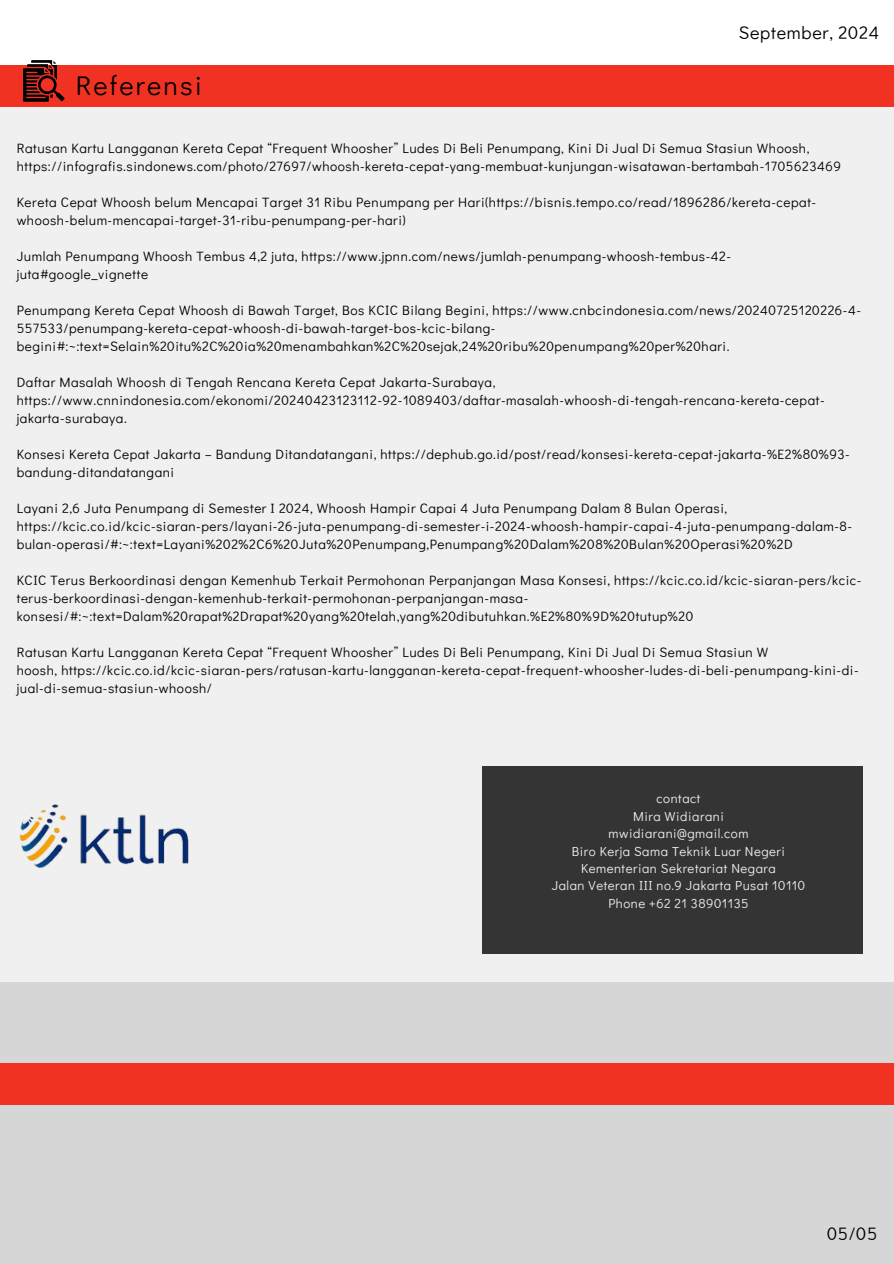
<style>
.page{position:relative;width:894px;height:1264px;background:#fff}
.page>*{position:absolute;margin:0;border:0;box-sizing:border-box;transform-origin:0 0}
.t1{font:27px "Didact Gothic";letter-spacing:.08em;color:#010101}
.t2{font:18px "Didact Gothic";letter-spacing:.04em;color:#000}
.t3{font:13.5px/18px "Didact Gothic";letter-spacing:.04em;color:#000}
.t4{font:13.05px "Didact Gothic";letter-spacing:.04em;color:#f1f0f0}
</style>
<div class="page">
<div style="left:0;top:928px;width:893px;height:335px;background:#d6d6d6"></div>
<div style="left:0;top:107px;width:893px;height:875px;background:#f1f0f0"></div>
<div style="left:0;top:65px;width:893px;height:42px;background:#f13223"></div>
<div style="left:0;top:1062px;width:893px;height:42px;background:#f13223"></div>
<svg style="left:23px;top:60px;width:42px;height:42px"></svg>
<img style="left:19px;top:804px;width:170px;height:64px">
<div style="left:482px;top:766px;width:380px;height:188px;background:#343434"></div>
<h1 class="t1" style="left:76px;top:67px;width:128px">Referensi</h1>
<p class="t2" style="left:738px;top:20px;width:142px">September, 2024</p>
<p class="t3" style="left:17px;top:138px;width:825px">Ratusan Kartu Langganan Kereta Cepat “Frequent Whoosher” Ludes Di Beli Penumpang, Kini Di Jual Di Semua Stasiun Whoosh, https://infografis.sindonews.com/photo/27697/whoosh-kereta-cepat-yang-membuat-kunjungan-wisatawan-bertambah-1705623469</p>
<p class="t3" style="left:17px;top:192px;width:800px">Kereta Cepat Whoosh belum Mencapai Target 31 Ribu Penumpang per Hari(https://bisnis.tempo.co/read/1896286/kereta-cepat&shy;whoosh-belum-mencapai-target-31-ribu-penumpang-per-hari)</p>
<p class="t3" style="left:17px;top:246px;width:715px">Jumlah Penumpang Whoosh Tembus 4,2 juta, https://www.jpnn.com/news/jumlah-penumpang-whoosh-tembus-42- juta#google_vignette</p>
<p class="t3" style="left:17px;top:300px;width:845px">Penumpang Kereta Cepat Whoosh di Bawah Target, Bos KCIC Bilang Begini, https://www.cnbcindonesia.com/news/20240725120226-4-<br>557533/penumpang-kereta-cepat-whoosh-di-bawah-target-bos-kcic-bilang&shy;begini#:~:text=Selain%20itu%2C%20ia%20menambahkan%2C%20sejak,24%20ribu%20penumpang%20per%20hari.</p>
<p class="t3" style="left:17px;top:372px;width:809px">Daftar Masalah Whoosh di Tengah Rencana Kereta Cepat Jakarta-Surabaya, https://www.cnnindonesia.com/ekonomi/20240423123112-92-1089403/daftar-masalah-whoosh-di-tengah-rencana-kereta-cepat&shy;jakarta-surabaya.</p>
<p class="t3" style="left:17px;top:444px;width:834px">Konsesi Kereta Cepat Jakarta – Bandung Ditandatangani, https://dephub.go.id/post/read/konsesi-kereta-cepat-jakarta-%E2%80%93- bandung-ditandatangani</p>
<p class="t3" style="left:17px;top:498px;width:836px">Layani 2,6 Juta Penumpang di Semester I 2024, Whoosh Hampir Capai 4 Juta Penumpang Dalam 8 Bulan Operasi, https://kcic.co.id/kcic-siaran-pers/layani-26-juta-penumpang-di-semester-i-2024-whoosh-hampir-capai-4-juta-penumpang-dalam-8- bulan-operasi/#:~:text=Layani%202%2C6%20Juta%20Penumpang,Penumpang%20Dalam%208%20Bulan%20Operasi%20%2D</p>
<p class="t3" style="left:17px;top:570px;width:846px">KCIC Terus Berkoordinasi dengan Kemenhub Terkait Permohonan Perpanjangan Masa Konsesi, https://kcic.co.id/kcic-siaran-pers/kcic&shy;terus-berkoordinasi-dengan-kemenhub-terkait-permohonan-perpanjangan-masa&shy;konsesi/#:~:text=Dalam%20rapat%2Drapat%20yang%20telah,yang%20dibutuhkan.%E2%80%9D%20tutup%20</p>
<p class="t3" style="left:17px;top:642px;width:753px">Ratusan Kartu Langganan Kereta Cepat “Frequent Whoosher” Ludes Di Beli Penumpang, Kini Di Jual Di Semua Stasiun W</p>
<p class="t3" style="left:17px;top:660px;width:843px">hoosh, https://kcic.co.id/kcic-siaran-pers/ratusan-kartu-langganan-kereta-cepat-frequent-whoosher-ludes-di-beli-penumpang-kini-di&shy;jual-di-semua-stasiun-whoosh/</p>
<p class="t4" style="left:656px;top:789px;width:46px">contact</p>
<p class="t4" style="left:633px;top:807px;width:92px">Mira Widiarani</p>
<p class="t4" style="left:608px;top:824px;width:141px">mwidiarani@gmail.com</p>
<p class="t4" style="left:571px;top:841px;width:214px">Biro Kerja Sama Teknik Luar Negeri</p>
<p class="t4" style="left:581px;top:859px;width:196px">Kementerian Sekretariat Negara</p>
<p class="t4" style="left:551px;top:876px;width:255px">Jalan Veteran III no.9 Jakarta Pusat 10110</p>
<h1 class="t4" style="left:608px;top:894px;width:141px">Phone +62 21 38901135</h1>
<h1 class="t2" style="left:826px;top:1221px;width:52px">05/05</h1>
</div>
